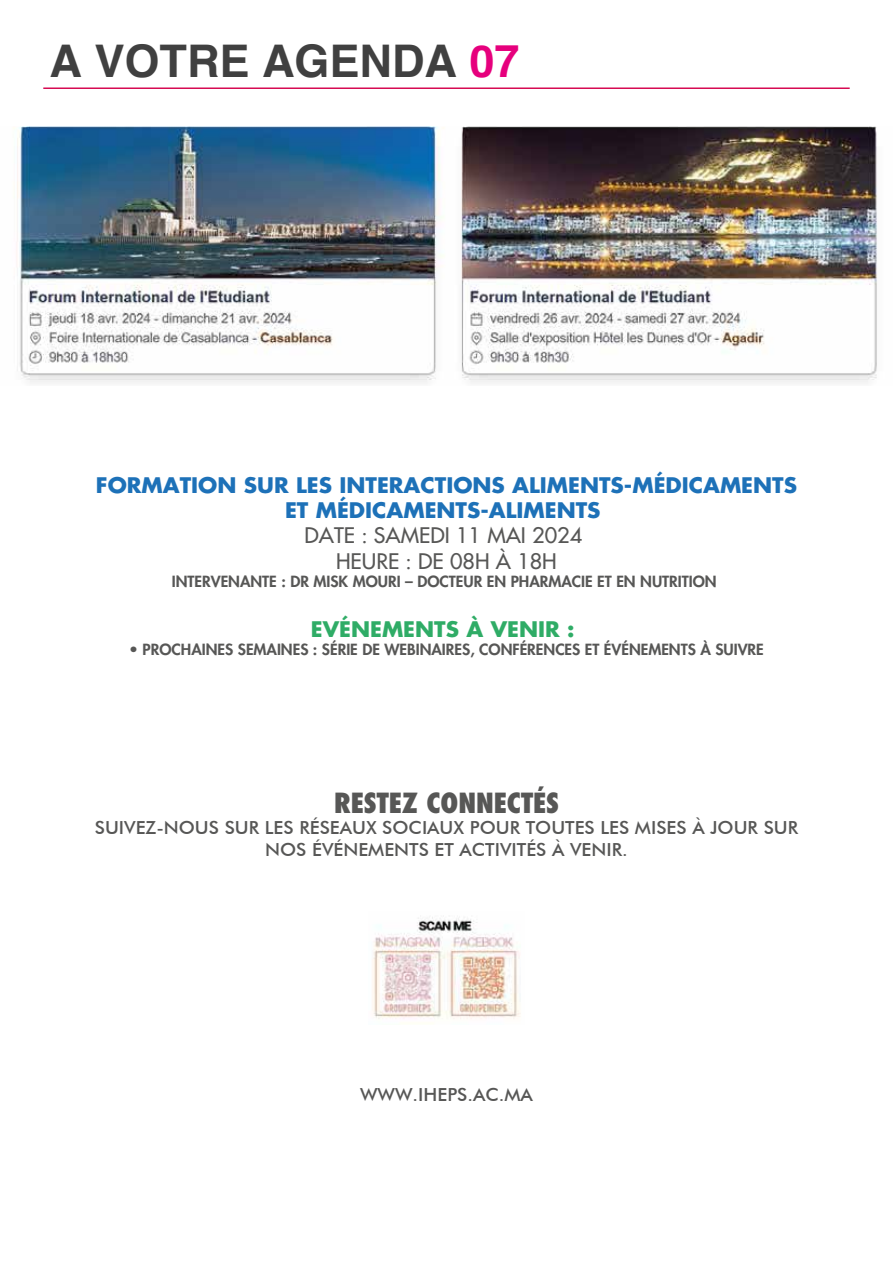
<style>
.page{position:relative;width:893px;height:1263px;background:#fff}
.page>*{position:absolute;margin:0;border:0;box-sizing:border-box;transform-origin:0 0}
.t1{font:700 45px "Helvetica";color:#404040}
.t2{font:800 condensed 27px "Futura";color:#575756}
.t3{font:700 20.85px/25px "Futura LT Pro";color:#1d71b8;text-align:center}
.t4{font:500 20.85px/25px "Futura LT Pro";color:#575756;text-align:center}
.t5{font:700 20.85px "Futura LT Pro";color:#2fac66}
.t6{font:500 18px/21.6px "Futura BT";color:#575756;text-align:center}
.t7{font:800 15px "Futura LT Pro";color:#575756}
.s1{color:#e6007d}
</style>
<div class="page">
<hr style="left:43px;top:87px;width:807px;height:2px;background:#d60b52">
<img style="left:16px;top:126px;width:861px;height:257px">
<img style="left:372px;top:917px;width:149px;height:102px">
<h1 class="t1" style="left:50px;top:34px;width:472px">A VOTRE AGENDA <span class="s1">07</span></h1>
<h3 class="t3" style="left:96px;top:472px;width:703px">FORMATION SUR LES INTERACTIONS ALIMENTS-MÉDICAMENTS<br>ET MÉDICAMENTS-ALIMENTS</h3>
<h3 class="t4" style="left:305px;top:522px;width:279px">DATE : SAMEDI 11 MAI 2024<br>HEURE : DE 08H À 18H</h3>
<p class="t7" style="left:172px;top:570px;width:546px">INTERVENANTE : DR MISK MOURI – DOCTEUR EN PHARMACIE ET EN NUTRITION</p>
<h3 class="t5" style="left:311px;top:613px;width:265px">EVÉNEMENTS À VENIR :</h3>
<p class="t7" style="left:129px;top:638px;width:636px">• PROCHAINES SEMAINES : SÉRIE DE WEBINAIRES, CONFÉRENCES ET ÉVÉNEMENTS À SUIVRE</p>
<h2 class="t2" style="left:334px;top:784px;width:226px">RESTEZ CONNECTÉS</h2>
<p class="t6" style="left:95px;top:817px;width:705px">SUIVEZ-NOUS SUR LES RÉSEAUX SOCIAUX POUR TOUTES LES MISES À JOUR SUR<br>NOS ÉVÉNEMENTS ET ACTIVITÉS À VENIR.</p>
<p class="t6" style="left:360px;top:1084px;width:174px">WWW.IHEPS.AC.MA</p>
</div>
